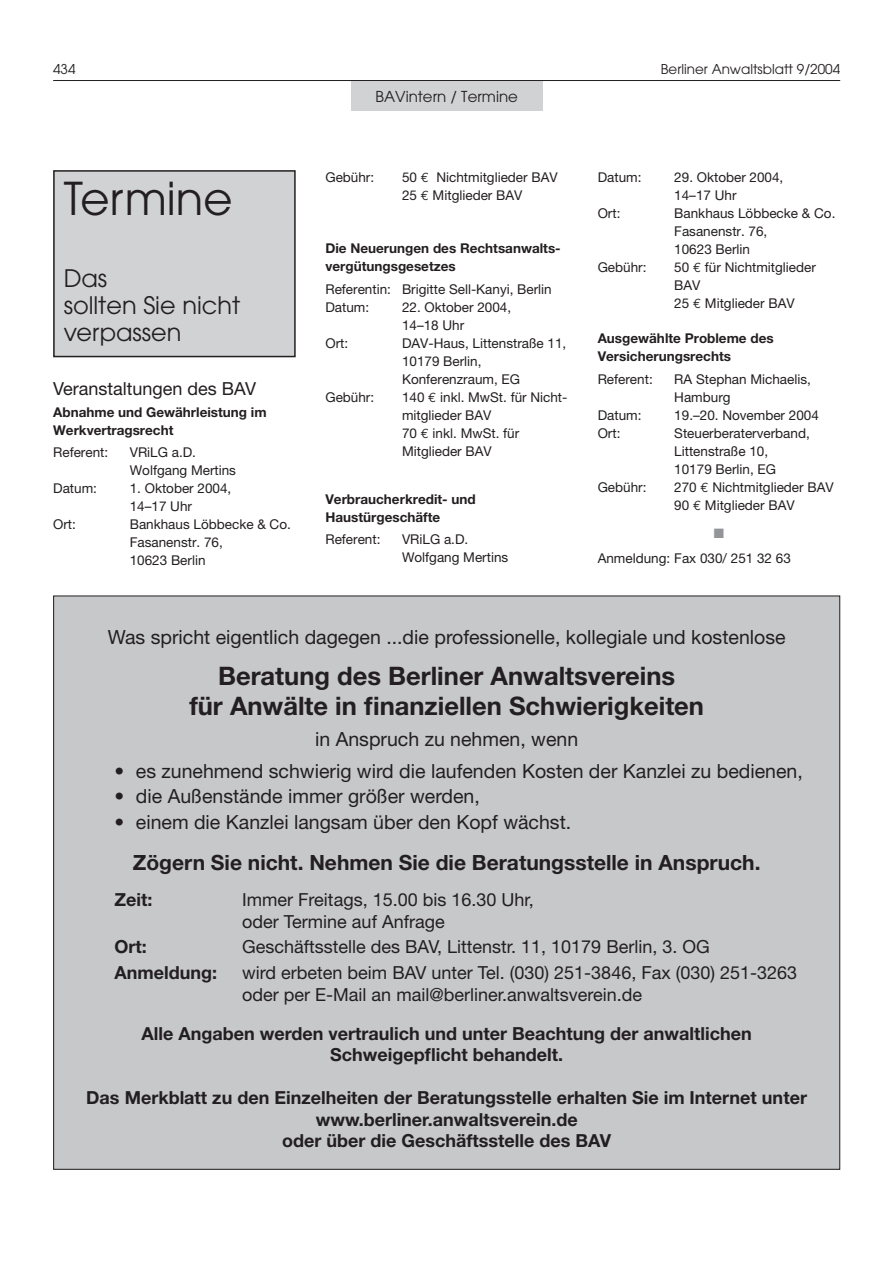
<style>
.page{position:relative;width:893px;height:1262px;background:#fff}
.page>*{position:absolute;margin:0;border:0;box-sizing:border-box;transform-origin:0 0}
.t1{font:45px "Avant Garde";color:#231f20}
.t2{font:700 25.5px/30.6px "Helvetica Neue";color:#231f20;text-align:center}
.t3{font:24px/27px "Avant Garde";color:#231f20}
.t4{font:700 21px "Helvetica Neue";color:#231f20}
.t5{font:19.5px "Helvetica Neue";color:#231f20}
.t6{font:700 18px/21.6px "Helvetica Neue";color:#231f20;text-align:center}
.t7{font:18px/21.6px "Helvetica Neue";color:#231f20}
.t8{font:15px "Avant Garde";color:#231f20}
.t9{font:13.5px/18px "Helvetica Neue";color:#231f20}
.t10{font:700 13.5px/18px "Helvetica Neue";color:#231f20}
.t11{font:13.5px "Avant Garde";color:#231f20}
.t12{font:13.5px "Zapf Dingbats";color:#939598}
.s1{font-family:"Euro Mono"}
</style>
<div class="page">
<div style="left:351px;top:81px;width:191px;height:30px;background:#d1d2d4"></div>
<hr style="left:53px;top:80px;width:787px;height:1px;background:#231f20">
<div style="left:54px;top:596px;width:785px;height:573px;background:#c7c8ca"></div>
<div style="left:54px;top:171px;width:241px;height:185px;background:#d1d2d4"></div>
<div style="left:53px;top:170px;width:243px;height:187px;border:2px solid #231f20"></div>
<p class="t11" style="left:53px;top:64px;width:24px">434</p>
<p class="t11" style="left:661px;top:64px;width:181px">Berliner Anwaltsblatt 9/2004</p>
<h1 class="t1" style="left:64px;top:182px;width:170px">Termine</h1>
<h3 class="t3" style="left:64px;top:267px;width:178px">Das<br>sollten Sie nicht verpassen</h3>
<h3 class="t7" style="left:53px;top:379px;width:204px">Veranstaltungen des BAV</h3>
<p class="t10" style="left:53px;top:404px;width:215px">Abnahme und Gewährleistung im<br>Werkvertragsrecht</p>
<p class="t9" style="left:53px;top:445px;width:56px">Referent:</p>
<p class="t9" style="left:130px;top:445px;width:108px">VRiLG a.D.<br>Wolfgang Mertins</p>
<p class="t9" style="left:53px;top:481px;width:45px">Datum:</p>
<p class="t9" style="left:130px;top:481px;width:103px">1. Oktober 2004,<br>14–17 Uhr</p>
<p class="t9" style="left:53px;top:517px;width:24px">Ort:</p>
<p class="t9" style="left:130px;top:517px;width:163px">Bankhaus Löbbecke &amp; Co.<br>Fasanenstr. 76,<br>10623 Berlin</p>
<p class="t8" style="left:375px;top:91px;width:144px">BAVintern / Termine</p>
<p class="t9" style="left:325px;top:170px;width:50px">Gebühr:</p>
<p class="t9" style="left:402px;top:170px;width:157px">50 <span class="s1">€</span> Nichtmitglieder BAV<br>25 <span class="s1">€</span> Mitglieder BAV</p>
<p class="t10" style="left:325px;top:241px;width:237px">Die Neuerungen des Rechtsanwalts&shy;vergütungsgesetzes</p>
<p class="t9" style="left:325px;top:281px;width:228px">Referentin: Brigitte Sell-Kanyi, Berlin<br>Datum:</p>
<p class="t9" style="left:402px;top:299px;width:111px">22. Oktober 2004,<br>14–18 Uhr</p>
<p class="t9" style="left:325px;top:335px;width:24px">Ort:</p>
<p class="t9" style="left:402px;top:335px;width:166px">DAV-Haus, Littenstraße 11,<br>10179 Berlin,<br>Konferenzraum, EG</p>
<p class="t9" style="left:325px;top:389px;width:50px">Gebühr:</p>
<p class="t9" style="left:402px;top:389px;width:167px">140 <span class="s1">€</span> inkl. MwSt. für Nicht&shy;mitglieder BAV<br>70 <span class="s1">€</span> inkl. MwSt. für<br>Mitglieder BAV</p>
<p class="t10" style="left:325px;top:491px;width:152px">Verbraucherkredit- und<br>Haustürgeschäfte</p>
<p class="t9" style="left:325px;top:531px;width:56px">Referent:</p>
<p class="t9" style="left:402px;top:531px;width:108px">VRiLG a.D.<br>Wolfgang Mertins</p>
<p class="t9" style="left:597px;top:170px;width:45px">Datum:</p>
<p class="t9" style="left:674px;top:170px;width:111px">29. Oktober 2004,<br>14–17 Uhr</p>
<p class="t9" style="left:597px;top:206px;width:24px">Ort:</p>
<p class="t9" style="left:674px;top:206px;width:163px">Bankhaus Löbbecke &amp; Co.<br>Fasanenstr. 76,<br>10623 Berlin</p>
<p class="t9" style="left:597px;top:260px;width:50px">Gebühr:</p>
<p class="t9" style="left:674px;top:260px;width:143px">50 <span class="s1">€</span> für Nichtmitglieder<br>BAV<br>25 <span class="s1">€</span> Mitglieder BAV</p>
<p class="t10" style="left:597px;top:331px;width:177px">Ausgewählte Probleme des<br>Versicherungsrechts</p>
<p class="t9" style="left:597px;top:371px;width:56px">Referent:</p>
<p class="t9" style="left:674px;top:371px;width:138px">RA Stephan Michaelis,<br>Hamburg</p>
<p class="t9" style="left:597px;top:407px;width:45px">Datum:</p>
<p class="t9" style="left:674px;top:407px;width:146px">19.–20. November 2004</p>
<p class="t9" style="left:597px;top:425px;width:24px">Ort:</p>
<p class="t9" style="left:674px;top:425px;width:137px">Steuerberaterverband,<br>Littenstraße 10,<br>10179 Berlin, EG</p>
<p class="t9" style="left:597px;top:479px;width:50px">Gebühr:</p>
<p class="t9" style="left:674px;top:479px;width:161px">270 <span class="s1">€</span> Nichtmitglieder BAV<br>90 <span class="s1">€</span> Mitglieder BAV</p>
<p class="t12" style="left:713px;top:526px;width:12px">■</p>
<p class="t9" style="left:597px;top:550px;width:195px">Anmeldung: Fax 030/ 251 32 63</p>
<h3 class="t5" style="left:108px;top:630px;width:679px">Was spricht eigentlich dagegen ...die professionelle, kollegiale und kostenlose</h3>
<h2 class="t2" style="left:189px;top:662px;width:516px">Beratung des Berliner Anwaltsvereins<br>für Anwälte in finanziellen Schwierigkeiten</h2>
<h3 class="t5" style="left:315px;top:731px;width:264px">in Anspruch zu nehmen, wenn</h3>
<h3 class="t5" style="left:115px;top:763px;width:689px">• es zunehmend schwierig wird die laufenden Kosten der Kanzlei zu bedienen,</h3>
<h3 class="t5" style="left:115px;top:789px;width:367px">• die Außenstände immer größer werden,</h3>
<h3 class="t5" style="left:115px;top:814px;width:458px">• einem die Kanzlei langsam über den Kopf wächst.</h3>
<h3 class="t4" style="left:133px;top:855px;width:629px">Zögern Sie nicht. Nehmen Sie die Beratungsstelle in Anspruch.</h3>
<h3 class="t6" style="left:115px;top:890px;width:39px">Zeit:</h3>
<h3 class="t7" style="left:242px;top:890px;width:293px">Immer Freitags, 15.00 bis 16.30 Uhr, oder Termine auf Anfrage</h3>
<h3 class="t6" style="left:115px;top:938px;width:34px">Ort:</h3>
<h3 class="t7" style="left:242px;top:938px;width:469px">Geschäftsstelle des BAV, Littenstr. 11, 10179 Berlin, 3. OG</h3>
<h3 class="t6" style="left:115px;top:963px;width:104px">Anmeldung:</h3>
<h3 class="t7" style="left:242px;top:964px;width:556px">wird erbeten beim BAV unter Tel. (030) 251-3846, Fax (030) 251-3263 oder per E-Mail an mail@berliner.anwaltsverein.de</h3>
<h3 class="t6" style="left:141px;top:1024px;width:612px">Alle Angaben werden vertraulich und unter Beachtung der anwaltlichen<br>Schweigepflicht behandelt.</h3>
<h3 class="t6" style="left:86px;top:1088px;width:722px">Das Merkblatt zu den Einzelheiten der Beratungsstelle erhalten Sie im Internet unter www.berliner.anwaltsverein.de<br>oder über die Geschäftsstelle des BAV</h3>
</div>
